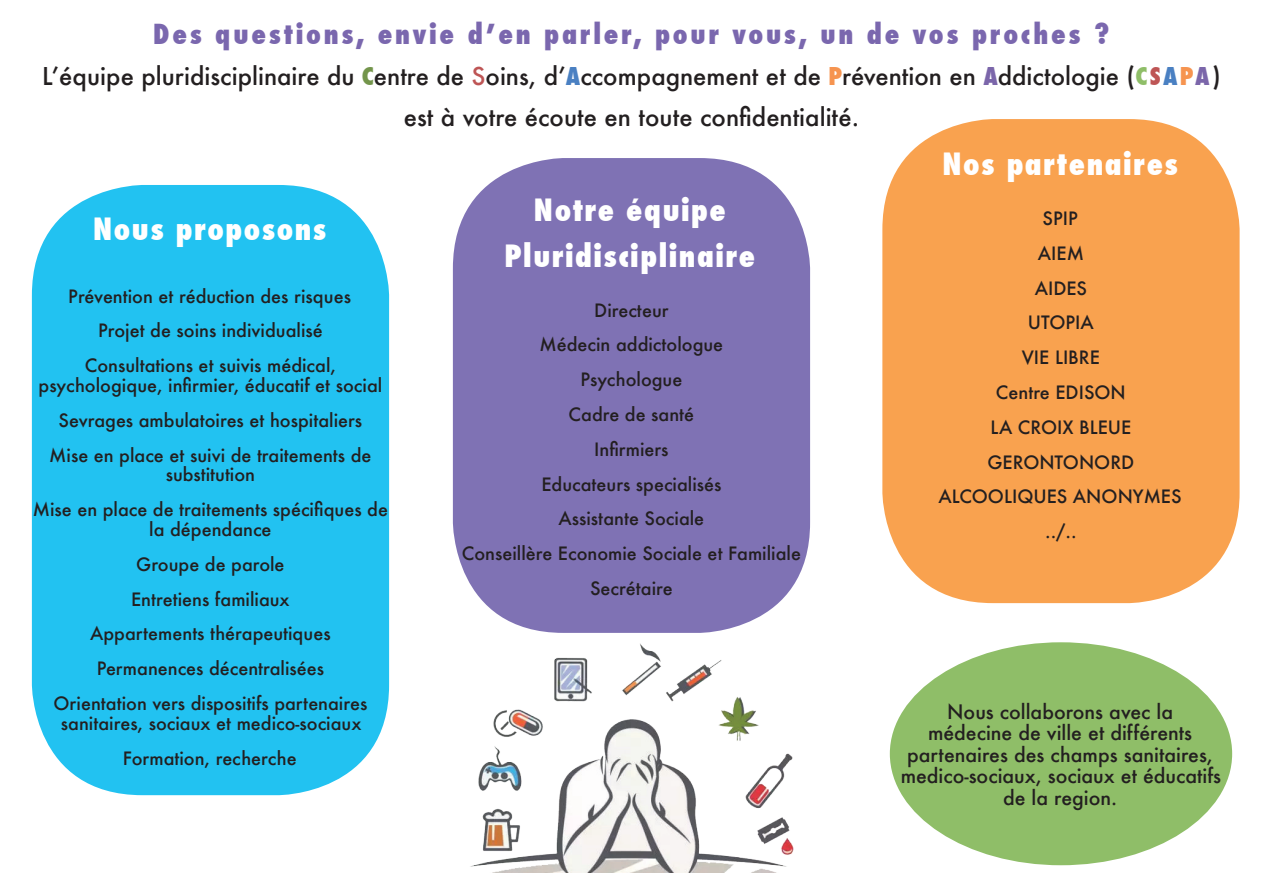
<style>
.page{position:relative;width:1263px;height:893px;background:#fff}
.page>*{position:absolute;margin:0;border:0;box-sizing:border-box;transform-origin:0 0}
.t1{font:800 condensed 30px/46.5px "Futura";letter-spacing:.05em;color:#fff;text-align:center}
.t2{font:800 condensed 27px "Futura";letter-spacing:.1em;color:#7a67ae}
.t3{font:500 24px/41.4px "Futura";color:#231f20;text-align:center}
.t4{font:500 19.5px/21.5px "Futura";color:#231f20;text-align:center}
.t5{font:500 18px/34.8px "Futura";color:#231f20;text-align:center}
.s1{font-weight:800;font-stretch:condensed;color:#73954b}
.s2{color:#be5555}
.s3{font-weight:800;font-stretch:condensed;color:#4a80c2}
.s4{font-weight:800;font-stretch:condensed;color:#f69450}
.s5{font-weight:800;font-stretch:condensed;color:#7b66aa}
.s6{font-weight:800;font-stretch:condensed;color:#8fbe68}
.s7{font-weight:800;font-stretch:condensed;color:#be5555}
</style>
<div class="page">
<img style="left:470px;top:643px;width:323px;height:229px">
<div style="left:32px;top:185px;width:357px;height:610px;background:#22c2f1;border-radius:111px"></div>
<div style="left:453px;top:158px;width:357px;height:475px;background:#7f72b4;border-radius:111px"></div>
<div style="left:882px;top:119px;width:357px;height:484px;background:#f9a24f;border-radius:111px"></div>
<div style="left:890px;top:642px;width:342px;height:223px;background:#8fbe68;border-radius:50%"></div>
<h2 class="t2" style="left:153px;top:15px;width:958px">Des questions, envie d’en parler, pour vous, un de vos proches ?</h2>
<h3 class="t3" style="left:42px;top:55px;width:1180px">L’équipe pluridisciplinaire du <span class="s1">C</span>entre de <span class="s2">S</span>oins, d’<span class="s3">A</span>ccompagnement et de <span class="s4">P</span>révention en <span class="s5">A</span>ddictologie (<span class="s6">C</span><span class="s7">S</span><span class="s3">A</span><span class="s4">P</span><span class="s5">A</span>) est à votre écoute en toute confidentialité.</h3>
<h1 class="t1" style="left:93px;top:206px;width:235px">Nous proposons</h1>
<p class="t5" style="left:68px;top:278px;width:284px">Prévention et réduction des risques<br>Projet de soins individualisé<br>Consultations et suivis médical,</p>
<p class="t5" style="left:39px;top:368px;width:345px">psychologique, infirmier, éducatif et social<br>Sevrages ambulatoires et hospitaliers<br>Mise en place et suivi de traitements de</p>
<p class="t5" style="left:33px;top:457px;width:357px">substitution<br>Mise en place de traitements spécifiques de</p>
<p class="t5" style="left:53px;top:512px;width:315px">la dépendance<br>Groupe de parole<br>Entretiens familiaux<br>Appartements thérapeutiques<br>Permanences décentralisées<br>Orientation vers dispositifs partenaires</p>
<p class="t5" style="left:61px;top:705px;width:302px">sanitaires, sociaux et medico-sociaux<br>Formation, recherche</p>
<h1 class="t1" style="left:505px;top:186px;width:252px">Notre équipe<br>Pluridisciplinaire</h1>
<p class="t5" style="left:462px;top:292px;width:341px">Directeur<br>Médecin addictologue<br>Psychologue<br>Cadre de santé<br>Infirmiers<br>Educateurs specialisés<br>Assistante Sociale<br>Conseillère Economie Sociale et Familiale<br>Secrétaire</p>
<h1 class="t1" style="left:942px;top:141px;width:237px">Nos partenaires</h1>
<p class="t5" style="left:938px;top:201px;width:244px">SPIP<br>AIEM<br>AIDES<br>UTOPIA<br>VIE LIBRE<br>Centre EDISON<br>LA CROIX BLEUE<br>GERONTONORD<br>ALCOOLIQUES ANONYMES ../..</p>
<p class="t4" style="left:901px;top:701px;width:322px">Nous collaborons avec la<br>médecine de ville et différents partenaires des champs sanitaires, medico-sociaux, sociaux et éducatifs de la region.</p>
</div>
